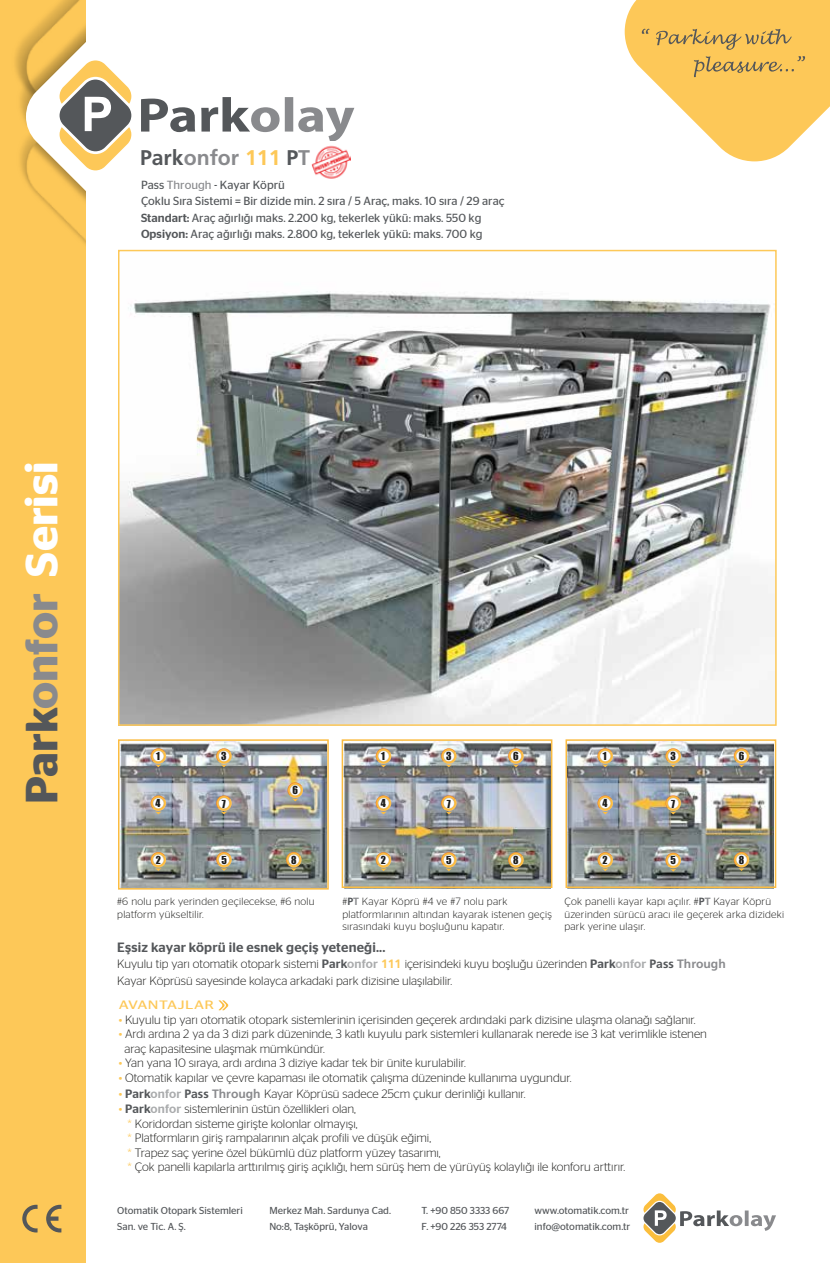
<style>
.page{position:relative;width:830px;height:1263px;background:#fff}
.page>*{position:absolute;margin:0;border:0;box-sizing:border-box;transform-origin:0 0}
.t1{font:600 45px "Stag Sans";color:#fff}
.t2{font:700 21.3px "Frutiger LT Std";color:#898a8d}
.t3{font:500 13.5px "Stag Sans";letter-spacing:.01em;color:#54575a}
.t4{font:300 12.15px/14.5px "Stag Sans";color:#1d1d1b}
.t5{font:12.15px "Stag Sans";letter-spacing:.025em;color:#fdc858;scale:1.29 1}
.t6{font:11.85px/16.5px "Stag Sans";color:#54575a}
.t7{font:300 10.5px/12.6px "Stag Sans";letter-spacing:.025em;color:#1d1d1b}
.t8{font:10.2px "Impact";color:#1d1d1b}
.t9{font:10.05px "Stag Sans";color:#54575a}
.s1{color:#54575a}
.s2{color:#fdc858}
.s3{color:#898a8d}
.s4{font-weight:500}
.s5{font-family:"Frutiger LT Std";font-weight:700;color:#54575a}
.s6{font-family:"Frutiger LT Std";font-weight:700;color:#898a8d}
.s7{font-weight:500;color:#54575a}
.s8{font-weight:500;color:rgb(84 87 90/.5)}
.s9{font-family:"Frutiger LT Std";font-weight:700;color:#fdc858}
</style>
<div class="page">
<div style="left:0;top:0;width:86px;height:1263px;background:#fdc858"></div>
<img style="left:15px;top:0;width:71px;height:244px">
<svg style="left:26px;top:33px;width:105px;height:167px"></svg>
<svg style="left:141px;top:97px;width:213px;height:44px"></svg>
<svg style="left:22px;top:1205px;width:39px;height:27px"></svg>
<svg style="left:624px;top:0;width:205px;height:161px"></svg>
<img style="left:311px;top:145px;width:39px;height:34px">
<svg style="left:218px;top:1000px;width:10px;height:10px"></svg>
<img style="left:121px;top:742px;width:204px;height:145px">
<img style="left:344px;top:742px;width:205px;height:143px">
<img style="left:567px;top:742px;width:206px;height:147px">
<div style="left:118px;top:739px;width:210px;height:151px;border:2px solid #fbbc41"></div>
<div style="left:341px;top:739px;width:211px;height:149px;border:2px solid #fbbc41"></div>
<div style="left:565px;top:739px;width:210px;height:149px;border:2px solid #fbbc41"></div>
<svg style="left:150px;top:748px;width:16px;height:19px"></svg>
<svg style="left:150px;top:852px;width:16px;height:19px"></svg>
<svg style="left:375px;top:852px;width:16px;height:19px"></svg>
<svg style="left:216px;top:852px;width:15px;height:19px"></svg>
<svg style="left:150px;top:795px;width:16px;height:19px"></svg>
<svg style="left:375px;top:795px;width:16px;height:19px"></svg>
<svg style="left:597px;top:852px;width:15px;height:19px"></svg>
<svg style="left:597px;top:795px;width:15px;height:19px"></svg>
<svg style="left:216px;top:795px;width:15px;height:19px"></svg>
<svg style="left:441px;top:795px;width:15px;height:19px"></svg>
<svg style="left:286px;top:852px;width:15px;height:19px"></svg>
<svg style="left:287px;top:782px;width:16px;height:19px"></svg>
<svg style="left:508px;top:748px;width:15px;height:19px"></svg>
<svg style="left:733px;top:748px;width:15px;height:19px"></svg>
<svg style="left:216px;top:748px;width:15px;height:19px"></svg>
<svg style="left:441px;top:748px;width:15px;height:19px"></svg>
<svg style="left:665px;top:748px;width:15px;height:19px"></svg>
<svg style="left:597px;top:748px;width:15px;height:19px"></svg>
<svg style="left:665px;top:853px;width:15px;height:19px"></svg>
<svg style="left:665px;top:795px;width:15px;height:19px"></svg>
<svg style="left:733px;top:852px;width:15px;height:19px"></svg>
<svg style="left:375px;top:748px;width:16px;height:19px"></svg>
<svg style="left:441px;top:852px;width:15px;height:19px"></svg>
<svg style="left:508px;top:852px;width:15px;height:19px"></svg>
<img style="left:121px;top:291px;width:652px;height:432px">
<div style="left:118px;top:250px;width:658px;height:476px;border:2px solid #fdc858"></div>
<svg style="left:643px;top:1193px;width:132px;height:50px"></svg>
<h2 class="t2" style="left:140px;top:145px;width:171px"><span class="s1">Park</span>onfor <span class="s2">111</span> <span class="s1">P</span>T</h2>
<p class="t6" style="left:141px;top:176px;width:365px">Pass <span class="s3">Through</span> - Kayar Köprü<br>Çoklu Sıra Sistemi = Bir dizide min. 2 sıra / 5 Araç, maks. 10 sıra / 29 araç <span class="s4">Standart:</span> Araç ağırlığı maks. 2.200 kg, tekerlek yükü: maks. 550 kg <span class="s4">Opsiyon:</span> Araç ağırlığı maks. 2.800 kg, tekerlek yükü: maks. 700 kg</p>
<h1 class="t1" style="left:16px;top:804px;width:344px;rotate:-90deg"><span class="s1">Park</span><span class="s3">onfor</span> Serisi</h1>
<p class="t8" style="left:156px;top:748px;width:5px">1</p>
<p class="t8" style="left:221px;top:748px;width:7px">3</p>
<p class="t8" style="left:446px;top:748px;width:7px">3</p>
<p class="t8" style="left:513px;top:748px;width:7px">6</p>
<p class="t8" style="left:602px;top:748px;width:5px">1</p>
<p class="t8" style="left:670px;top:748px;width:7px">3</p>
<p class="t8" style="left:738px;top:748px;width:7px">6</p>
<p class="t8" style="left:381px;top:748px;width:5px">1</p>
<p class="t8" style="left:292px;top:782px;width:7px">6</p>
<p class="t8" style="left:155px;top:795px;width:7px">4</p>
<p class="t8" style="left:380px;top:795px;width:7px">4</p>
<p class="t8" style="left:222px;top:796px;width:5px">7</p>
<p class="t8" style="left:446px;top:796px;width:5px">7</p>
<p class="t8" style="left:602px;top:795px;width:7px">4</p>
<p class="t8" style="left:671px;top:796px;width:5px">7</p>
<p class="t8" style="left:156px;top:852px;width:7px">2</p>
<p class="t8" style="left:221px;top:852px;width:7px">5</p>
<p class="t8" style="left:380px;top:852px;width:7px">2</p>
<p class="t8" style="left:291px;top:852px;width:7px">8</p>
<p class="t8" style="left:446px;top:852px;width:7px">5</p>
<p class="t8" style="left:513px;top:852px;width:7px">8</p>
<p class="t8" style="left:602px;top:852px;width:7px">2</p>
<p class="t8" style="left:670px;top:852px;width:7px">5</p>
<p class="t8" style="left:738px;top:852px;width:7px">8</p>
<p class="t7" style="left:117px;top:895px;width:199px">#6 nolu park yerinden geçilecekse, #6 nolu platform yükseltilir.</p>
<p class="t7" style="left:342px;top:895px;width:211px">#<span class="s5">P</span><span class="s6">T</span> Kayar Köprü #4 ve #7 nolu park platformlarının altından kayarak istenen geçiş sırasındaki kuyu boşluğunu kapatır.</p>
<p class="t7" style="left:564px;top:895px;width:221px">Çok panelli kayar kapı açılır. #<span class="s5">P</span><span class="s6">T</span> Kayar Köprü üzerinden sürücü aracı ile geçerek arka dizideki park yerine ulaşır.</p>
<p class="t3" style="left:117px;top:939px;width:269px">Eşsiz kayar köprü ile esnek geçiş yeteneği...</p>
<p class="t4" style="left:117px;top:956px;width:609px;line-height:16.5px">Kuyulu tip yarı otomatik otopark sistemi <span class="s7">Park</span><span class="s8">onfor</span> <span class="s9">111</span> içerisindeki kuyu boşluğu üzerinden <span class="s7">Park</span><span class="s8">onfor</span> <span class="s5">Pass</span> <span class="s6">Through<br></span>Kayar Köprüsü sayesinde kolayca arkadaki park dizisine ulaşılabilir.</p>
<p class="t5" style="left:119px;top:998px;width:75px">AVANTAJLAR</p>
<p class="t4" style="left:119px;top:1012px;width:578px"><span class="s2">•</span> Kuyulu tip yarı otomatik otopark sistemlerinin içerisinden geçerek ardındaki park dizisine ulaşma olanağı sağlanır.</p>
<p class="t4" style="left:124px;top:1026px;width:583px;text-indent:-6px"><span class="s2">•</span> Ardı ardına 2 ya da 3 dizi park düzeninde, 3 katlı kuyulu park sistemleri kullanarak nerede ise 3 kat verimlikle istenen araç kapasitesine ulaşmak mümkündür.</p>
<p class="t4" style="left:119px;top:1056px;width:348px"><span class="s2">•</span> Yan yana 10 sıraya, ardı ardına 3 diziye kadar tek bir ünite kurulabilir.</p>
<p class="t4" style="left:119px;top:1070px;width:454px"><span class="s2">•</span> Otomatik kapılar ve çevre kapaması ile otomatik çalışma düzeninde kullanıma uygundur.</p>
<p class="t4" style="left:119px;top:1087px;width:408px"><span class="s2">•</span> <span class="s7">Park</span><span class="s8">onfor</span> <span class="s5">Pass</span> <span class="s6">Through</span> Kayar Köprüsü sadece 25cm çukur derinliği kullanır.</p>
<p class="t4" style="left:127px;top:1101px;width:499px;text-indent:-9px"><span class="s2">•</span> <span class="s7">Park</span><span class="s8">onfor</span> sistemlerinin üstün özellikleri olan,<br><span class="s2">*</span> Koridordan sisteme girişte kolonlar olmayışı,<br><span class="s2">*</span> Platformların giriş rampalarının alçak profili ve düşük eğimi,<br><span class="s2">*</span> Trapez saç yerine özel bükümlü düz platform yüzey tasarımı,<br><span class="s2">*</span> Çok panelli kapılarla arttırılmış giriş açıklığı, hem sürüş hem de yürüyüş kolaylığı ile konforu arttırır.</p>
<p class="t9" style="left:117px;top:1204px;width:127px">Otomatik Otopark Sistemleri</p>
<p class="t9" style="left:269px;top:1204px;width:123px">Merkez Mah. Sardunya Cad.</p>
<p class="t9" style="left:421px;top:1204px;width:89px">T. +90 850 3333 667</p>
<p class="t9" style="left:534px;top:1204px;width:96px">www.otomatik.com.tr</p>
<p class="t9" style="left:117px;top:1221px;width:70px">San. ve Tic. A. Ş.</p>
<p class="t9" style="left:269px;top:1221px;width:100px">No:8, Taşköprü, Yalova</p>
<p class="t9" style="left:421px;top:1221px;width:87px">F. +90 226 353 2774</p>
<p class="t9" style="left:534px;top:1221px;width:97px">info@otomatik.com.tr</p>
</div>
